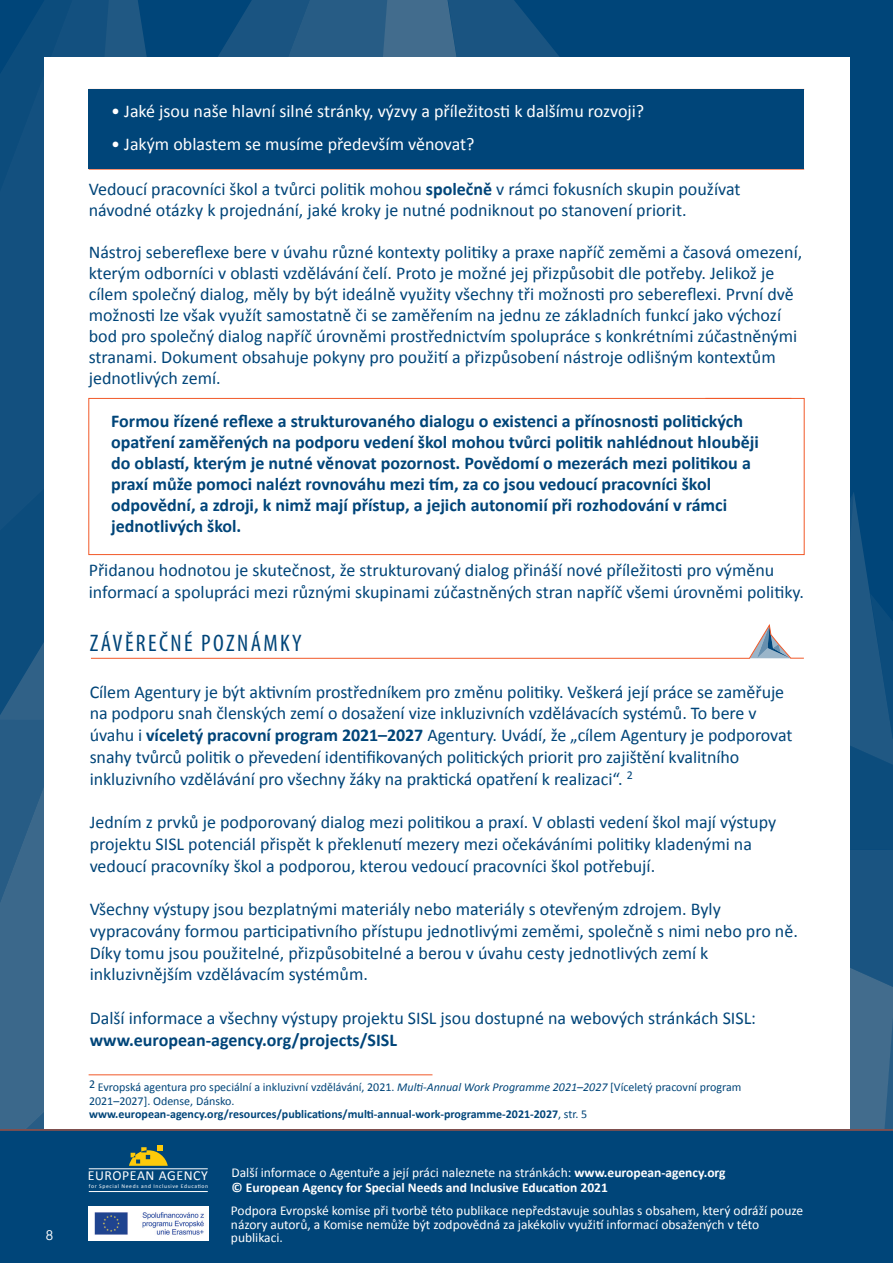
<style>
.page{position:relative;width:893px;height:1263px;background:#fff}
.page>*{position:absolute;margin:0;border:0;box-sizing:border-box;transform-origin:0 0}
.t1{font:condensed 24px "Myriad Pro";letter-spacing:.1em;color:#004579}
.t2{font:18px/21.8px "Calibri";color:#004579}
.t3{font:700 18px/21px "Calibri";color:#004579}
.t4{font:18px "Calibri";color:#fff}
.t5{font:13.8px "Calibri";letter-spacing:.04em;color:#fff}
.t6{font:13.5px/13.5px "Calibri";color:#fff}
.t7{font:700 13.5px/15px "Calibri";color:#fff}
.t8{font:700 13.5px "Letter Gothic Std";color:#fff}
.t9{font:12px/13.5px "Calibri";color:#004579}
.t10{font:5.7px "Calibri";letter-spacing:.105em;color:#fff}
.s1{font-weight:700}
.s2{font-style:italic}
.s3{font-weight:400}
</style>
<div class="page">
<div style="left:764px;top:0;width:129px;height:491px;background:#004579"></div>
<svg style="left:0;top:721px;width:44px;height:296px;background:#326288"></svg>
<div style="left:0;top:1017px;width:44px;height:112px;background:#3b688b"></div>
<svg style="left:0;top:0;width:74px;height:459px;background:#0f4e7d"></svg>
<svg style="left:0;top:459px;width:44px;height:262px;background:#13507e"></svg>
<svg style="left:74px;top:0;width:124px;height:57px;background:#0e4d7d"></svg>
<svg style="left:198px;top:0;width:180px;height:57px;background:#1a5481"></svg>
<svg style="left:378px;top:0;width:386px;height:57px;background:#0f4e7d"></svg>
<svg style="left:432px;top:0;width:166px;height:57px;background:#15517f"></svg>
<div style="left:44px;top:57px;width:805px;height:1123px;background:#fff"></div>
<div style="left:88px;top:398px;width:716px;height:157px;background:#fff;border:1px solid #f15929"></div>
<div style="left:0;top:1129px;width:585px;height:134px;background:#004579"></div>
<hr style="left:91px;top:658px;width:659px;height:1px;background:#f15929">
<hr style="left:705px;top:398px;width:86px;height:1px;background:#f15929">
<hr style="left:89px;top:169px;width:715px;height:1px;background:#f15929">
<hr style="left:89px;top:89px;width:715px;height:1px;background:#f15929">
<hr style="left:89px;top:1074px;width:343px;height:1px;background:#f15929">
<div style="left:89px;top:90px;width:715px;height:79px;background:#004579"></div>
<svg style="left:585px;top:491px;width:308px;height:772px"></svg>
<hr style="left:89px;top:1168px;width:119px;height:1px;background:#fff">
<hr style="left:89px;top:1191px;width:119px;height:1px;background:#fff">
<svg style="left:129px;top:1145px;width:39px;height:21px"></svg>
<img style="left:89px;top:1206px;width:120px;height:35px">
<p class="t4" style="left:111px;top:99px;width:535px">• Jaké jsou naše hlavní silné stránky, výzvy a příležitosti k dalšímu rozvoji?</p>
<p class="t4" style="left:111px;top:132px;width:365px">• Jakým oblastem se musíme především věnovat?</p>
<p class="t2" style="left:89px;top:177px;width:653px;line-height:21px">Vedoucí pracovníci škol a tvůrci politik mohou <span class="s1">společně</span> v rámci fokusních skupin používat návodné otázky k projednání, jaké kroky je nutné podniknout po stanovení priorit.</p>
<p class="t2" style="left:89px;top:240px;width:715px;line-height:21px">Nástroj sebereflexe bere v úvahu různé kontexty politiky a praxe napříč zeměmi a časová omezení, kterým odborníci v oblasti vzdělávání čelí. Proto je možné jej přizpůsobit dle potřeby. Jelikož je cílem společný dialog, měly by být ideálně využity všechny tři možnosti pro sebereflexi. První dvě možnosti lze však využít samostatně či se zaměřením na jednu ze základních funkcí jako výchozí bod pro společný dialog napříč úrovněmi prostřednictvím spolupráce s konkrétními zúčastněnými stranami. Dokument obsahuje pokyny pro použití a přizpůsobení nástroje odlišným kontextům jednotlivých zemí.</p>
<p class="t3" style="left:111px;top:410px;width:649px">Formou řízené reflexe a strukturovaného dialogu o existenci a přínosnosti politických opatření zaměřených na podporu vedení škol mohou tvůrci politik nahlédnout hlouběji do oblastí, kterým je nutné věnovat pozornost. Povědomí o mezerách mezi politikou a praxí může pomoci nalézt rovnováhu mezi tím, za co jsou vedoucí pracovníci škol odpovědní, a zdroji, k nimž mají přístup, a jejich autonomií při rozhodování v rámci jednotlivých škol.</p>
<p class="t2" style="left:89px;top:558px;width:717px;line-height:22.5px">Přidanou hodnotou je skutečnost, že strukturovaný dialog přináší nové příležitosti pro výměnu informací a spolupráci mezi různými skupinami zúčastněných stran napříč všemi úrovněmi politiky.</p>
<h1 class="t1" style="left:90px;top:628px;width:213px">ZÁV˜RE˙NÉ POZNÁMKY</h1>
<p class="t2" style="left:90px;top:680px;width:704px">Cílem Agentury je být aktivním prostředníkem pro změnu politiky. Veškerá její práce se zaměřuje na podporu snah členských zemí o dosažení vize inkluzivních vzdělávacích systémů. To bere v úvahu i <span class="s1">víceletý pracovní program 2021–2027</span> Agentury. Uvádí, že „cílem Agentury je podporovat snahy tvůrců politik o převedení identifikovaných politických priorit pro zajištění kvalitního inkluzivního vzdělávání pro všechny žáky na praktická opatření k realizaci“. <sup>2</sup></p>
<p class="t2" style="left:90px;top:810px;width:688px">Jedním z prvků je podporovaný dialog mezi politikou a praxí. V oblasti vedení škol mají výstupy projektu SISL potenciál přispět k překlenutí mezery mezi očekáváními politiky kladenými na vedoucí pracovníky škol a podporou, kterou vedoucí pracovníci škol potřebují.</p>
<p class="t2" style="left:90px;top:897px;width:710px">Všechny výstupy jsou bezplatnými materiály nebo materiály s otevřeným zdrojem. Byly vypracovány formou participativního přístupu jednotlivými zeměmi, společně s nimi nebo pro ně.<br>Díky tomu jsou použitelné, přizpůsobitelné a berou v úvahu cesty jednotlivých zemí k inkluzivnějším vzdělávacím systémům.</p>
<p class="t2" style="left:90px;top:1006px;width:668px">Další informace a všechny výstupy projektu SISL jsou dostupné na webových stránkách SISL:</p>
<p class="t3" style="left:90px;top:1028px;width:309px">www.european-agency.org/projects/SISL</p>
<p class="t9" style="left:89px;top:1080px;width:654px">2 Evropská agentura pro speciální a inkluzivní vzdělávání, 2021. <span class="s2">Multi-Annual Work Programme 2021–2027</span> [Víceletý pracovní program<br>2021–2027]. Odense, Dánsko.<br><span class="s1">www.european-agency.org/resources/publications/multi-annual-work-programme-2021-2027</span>, str. 5</p>
<p class="t7" style="left:232px;top:1164px;width:496px"><span class="s3">Další informace o Agentuře a její práci naleznete na stránkách:</span> www.european-agency.org © European Agency for Special Needs and Inclusive Education 2021</p>
<p class="t6" style="left:231px;top:1203px;width:574px">Podpora Evropské komise při tvorbě této publikace nepředstavuje souhlas s obsahem, který odráží pouze názory autorů, a Komise nemůže být zodpovědná za jakékoliv využití informací obsažených v této</p>
<p class="t5" style="left:88px;top:1167px;width:122px">EUROPEAN AGENCY</p>
<p class="t10" style="left:89px;top:1182px;width:121px">for Special Needs and Inclusive Education</p>
<p class="t8" style="left:45px;top:1226px;width:10px">8</p>
<p class="t6" style="left:231px;top:1230px;width:54px">publikaci.</p>
</div>
